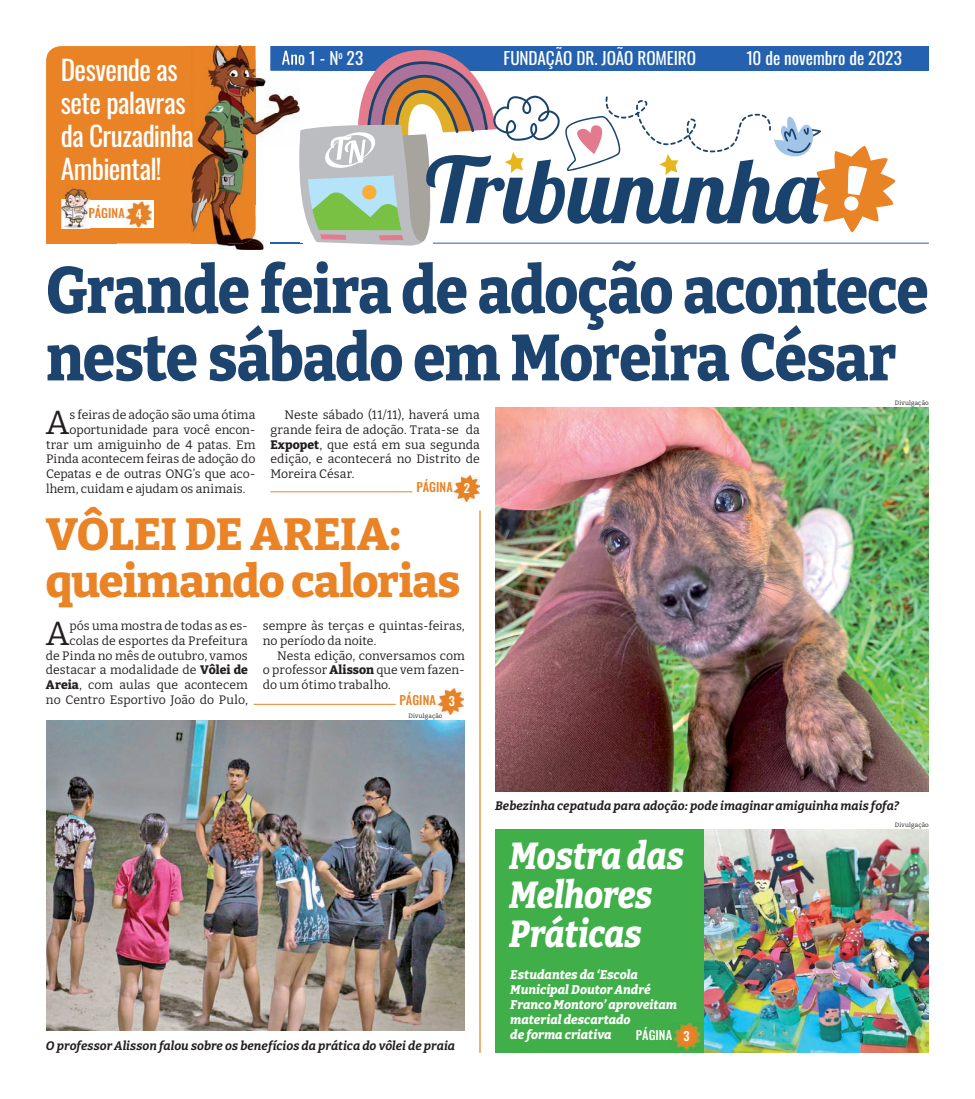
<style>
.page{position:relative;width:975px;height:1099px;background:#fff}
.page>*{position:absolute;margin:0;border:0;box-sizing:border-box;transform-origin:0 0}
.t1{font:800 65px/67.5px "Bitter";letter-spacing:-.02em;color:#1d446e;scale:.9 1}
.t2{font:800 45px/46.2px "Bitter";letter-spacing:-.015em;color:#e98326}
.t3{font:italic 800 37.5px/38.8px "Bitter";letter-spacing:-.005em;color:#fff;scale:.9 1}
.t4{font:33.25px "Bitter";color:#231f20}
.t5{font:27.5px/33px "Oswald";letter-spacing:-.025em;color:#fff}
.t6{font:17.25px "Oswald";letter-spacing:-.005em;color:#fff}
.t7{font:italic 800 12.5px/15px "Bitter";color:#fff}
.t8{font:12.25px/14.8px "Bitter";color:#231f20;text-align:justify}
.t9{font:italic 700 12.25px "Bitter";color:#231f20}
.t10{font:500 12.25px "Oswald";letter-spacing:.005em;color:#e88326}
.t11{font:500 12.25px "Oswald";letter-spacing:.005em;color:#fff}
.t12{font:6.25px "Bitter";letter-spacing:.025em;color:#231f20}
.s1{color:#fff}
.s2{font-weight:800}
</style>
<div class="page">
<div style="left:270px;top:46px;width:658px;height:25px;background:#2462af"></div>
<svg style="left:300px;top:50px;width:595px;height:196px"></svg>
<hr style="left:433px;top:243px;width:495px;height:1px;background:#2462af">
<hr style="left:270px;top:243px;width:33px;height:1px;background:#2462af">
<img style="left:46px;top:720px;width:419px;height:310px">
<img style="left:495px;top:407px;width:433px;height:384px">
<img style="left:452px;top:475px;width:28px;height:27px">
<hr style="left:270px;top:491px;width:142px;height:1px;background:#e98326">
<hr style="left:479px;top:510px;width:1px;height:542px;background:#e98326">
<img style="left:435px;top:688px;width:28px;height:26px">
<hr style="left:253px;top:704px;width:142px;height:1px;background:#e98326">
<div style="left:46px;top:46px;width:209px;height:197px;background:#e98326;border-radius:15px"></div>
<div style="left:495px;top:829px;width:209px;height:223px;background:#40ae49"></div>
<img style="left:704px;top:829px;width:224px;height:223px">
<img style="left:671px;top:1023px;width:28px;height:26px">
<img style="left:237px;top:45px;width:27px;height:34px">
<img style="left:255px;top:79px;width:45px;height:137px">
<img style="left:227px;top:216px;width:73px;height:34px">
<img style="left:191px;top:243px;width:36px;height:3px">
<img style="left:270px;top:46px;width:30px;height:25px">
<img style="left:299px;top:141px;width:1px;height:35px">
<img style="left:282px;top:51px;width:18px;height:14px">
<img style="left:270px;top:243px;width:30px;height:1px">
<img style="left:191px;top:46px;width:64px;height:197px">
<div style="left:81px;top:199px;width:73px;height:30px;background:#fff"></div>
<img style="left:125px;top:201px;width:27px;height:26px">
<img style="left:64px;top:188px;width:24px;height:10px">
<img style="left:83px;top:199px;width:7px;height:30px">
<svg style="left:89px;top:205px;width:1px;height:13px"></svg>
<svg style="left:65px;top:198px;width:23px;height:1px"></svg>
<img style="left:61px;top:199px;width:22px;height:30px">
<h3 class="t5" style="left:61px;top:51px;width:135px">Desvende as sete palavras da Cruzadinha<br>Ambiental!</h3>
<p class="t10" style="left:88px;top:202px;width:55px">PÁGINA <span class="s1">4</span></p>
<h3 class="t6" style="left:281px;top:42px;width:83px">Ano 1 - N<sup>o</sup> 23</h3>
<h3 class="t6" style="left:503px;top:43px;width:194px">FUNDAÇÃO DR. JOÃO ROMEIRO</h3>
<h3 class="t6" style="left:746px;top:42px;width:157px">10 de novembro de 2023</h3>
<h1 class="t1" style="left:46px;top:255px;width:982px">Grande feira de adoção acontece neste sábado em Moreira César</h1>
<h3 class="t4" style="left:46px;top:401px;width:25px">A</h3>
<p class="t8" style="left:70px;top:407px;width:187px">s feiras de adoção são uma ótima</p>
<p class="t12" style="left:894px;top:399px;width:36px">Divulgação</p>
<p class="t8" style="left:270px;top:407px;width:211px;text-indent:14px">Neste sábado (11/11), haverá uma grande feira de adoção. Trata-se da <span class="s2">Expopet</span>, que está em sua segunda edição, e acontecerá no Distrito de Moreira César.</p>
<p class="t10" style="left:416px;top:476px;width:55px">PÁGINA <span class="s1">2</span></p>
<h2 class="t2" style="left:46px;top:510px;width:416px">VÔLEI DE AREIA: queimando calorias</h2>
<h3 class="t4" style="left:46px;top:612px;width:25px">A</h3>
<p class="t8" style="left:70px;top:422px;width:187px">oportunidade para você encon-</p>
<p class="t8" style="left:46px;top:436px;width:211px">trar um amiguinho de 4 patas. Em</p>
<p class="t8" style="left:46px;top:451px;width:211px">Pinda acontecem feiras de adoção do</p>
<p class="t8" style="left:46px;top:466px;width:211px">Cepatas e de outras ONG’s que aco-</p>
<p class="t8" style="left:46px;top:481px;width:201px">lhem, cuidam e ajudam os animais.</p>
<p class="t8" style="left:46px;top:618px;width:203px;text-align:right">pós uma mostra de todas as es&shy;colas de esportes da Prefeitura<br>de Pinda no mês de outubro, vamos destacar a modalidade de <span class="s2">Vôlei de<br>Areia</span>, com aulas que acontecem no Centro Esportivo João do Pulo,</p>
<p class="t8" style="left:263px;top:618px;width:203px">sempre às terças e quintas-feiras, no período da noite.</p>
<p class="t8" style="left:263px;top:647px;width:203px;text-indent:14px">Nesta edição, conversamos com o professor <span class="s2">Alisson</span> que vem fazen&shy;do um ótimo trabalho.</p>
<p class="t10" style="left:399px;top:688px;width:57px">PÁGINA <span class="s1">3</span></p>
<p class="t12" style="left:408px;top:712px;width:36px">Divulgação</p>
<p class="t9" style="left:46px;top:1038px;width:410px">O professor Alisson falou sobre os benefícios da prática do vôlei de praia</p>
<p class="t9" style="left:495px;top:798px;width:405px">Bebezinha cepatuda para adoção: pode imaginar amiguinha mais fofa?</p>
<h3 class="t3" style="left:509px;top:835px;width:196px">Mostra das<br>Melhores<br>Práticas</h3>
<p class="t12" style="left:894px;top:820px;width:36px">Divulgação</p>
<p class="t7" style="left:510px;top:966px;width:168px">Estudantes da ‘Escola<br>Municipal Doutor André<br>Franco Montoro’ aproveitam material descartado<br>de forma criativa</p>
<p class="t11" style="left:636px;top:1023px;width:55px">PÁGINA 3</p>
</div>
